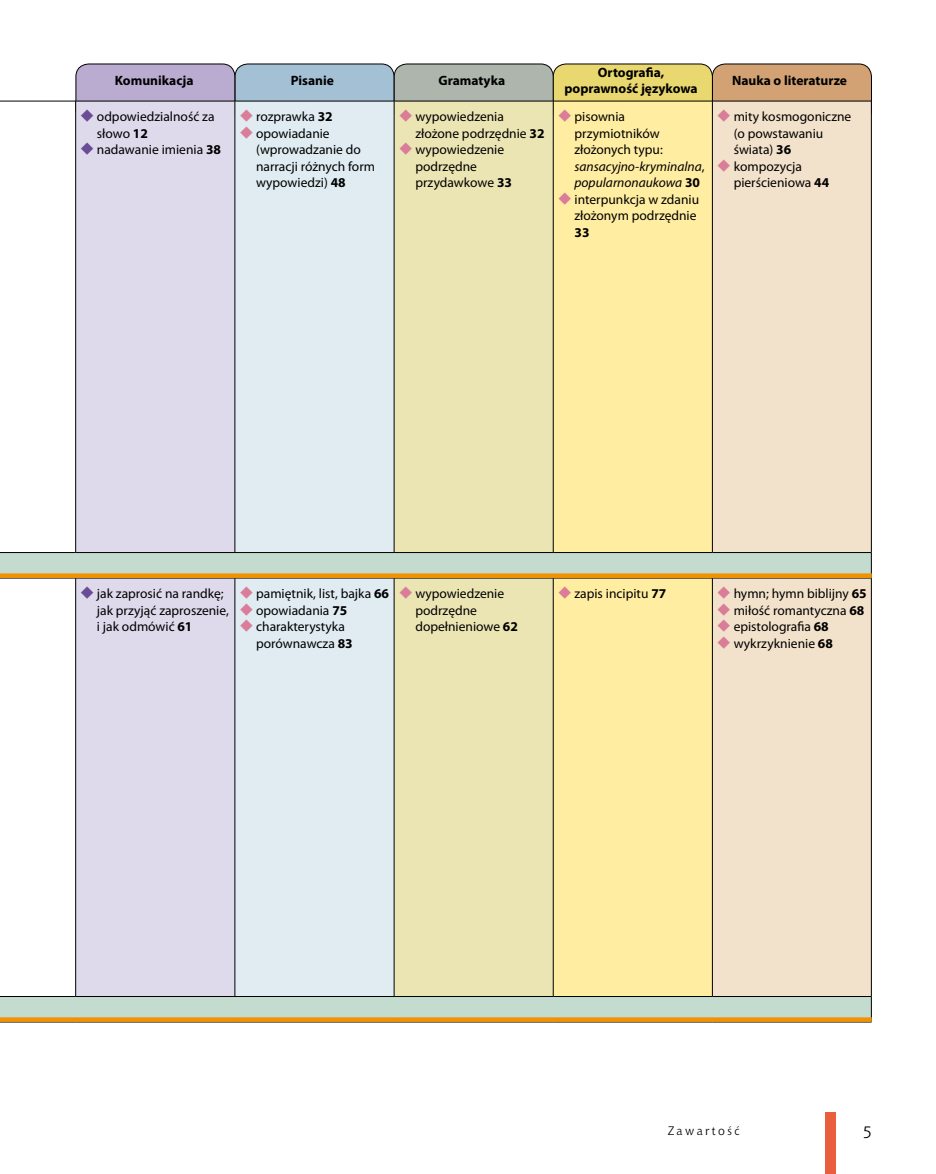
<style>
.page{position:relative;width:936px;height:1174px;background:#fff}
.page>*{position:absolute;margin:0;border:0;box-sizing:border-box;transform-origin:0 0}
.t1{font:16.5px "Chianti PL";color:#000}
.t2{font:13.5px/16.5px "Myriad Pro";color:#000}
.t3{font:italic 13.5px/16.5px "Myriad Pro";color:#000}
.t4{font:700 13.5px/16.5px "Myriad Pro";color:#000;text-align:center}
.t5{font:12px "Chianti PL";letter-spacing:.2em;color:#000}
.s1{color:#6a4b95}
.s2{font-weight:700}
.s3{color:#da7d99}
.s4{font-style:normal}
.s5{font-weight:700;font-style:normal}
</style>
<div class="page">
<div style="left:825px;top:1112px;width:10px;height:62px;background:#e95f3d"></div>
<div style="left:76px;top:64px;width:159px;height:59px;background:#baabd0;border-radius:13px"></div>
<div style="left:76px;top:64px;width:159px;height:59px;border:1px solid #000;border-radius:13px"></div>
<div style="left:235px;top:64px;width:159px;height:59px;background:#a4c0d4;border-radius:13px"></div>
<div style="left:235px;top:64px;width:159px;height:59px;border:1px solid #000;border-radius:13px"></div>
<div style="left:394px;top:64px;width:159px;height:59px;background:#adb5ad;border-radius:13px"></div>
<div style="left:394px;top:64px;width:159px;height:59px;border:1px solid #000;border-radius:13px"></div>
<div style="left:553px;top:64px;width:159px;height:59px;background:#e9d76f;border-radius:13px"></div>
<div style="left:553px;top:64px;width:159px;height:59px;border:1px solid #000;border-radius:13px"></div>
<div style="left:712px;top:64px;width:159px;height:59px;background:#d3a274;border-radius:13px"></div>
<div style="left:712px;top:64px;width:159px;height:59px;border:1px solid #000;border-radius:13px"></div>
<div style="left:76px;top:102px;width:158px;height:450px;background:#dedaec"></div>
<div style="left:235px;top:102px;width:159px;height:450px;background:#e0ecf2"></div>
<div style="left:395px;top:102px;width:158px;height:450px;background:#ebe5b3"></div>
<div style="left:554px;top:102px;width:158px;height:450px;background:#ffeda1"></div>
<div style="left:713px;top:102px;width:158px;height:450px;background:#f3e2cb"></div>
<svg style="left:0;top:553px;width:871px;height:464px"></svg>
<hr style="left:0;top:101px;width:76px;height:1px;background:#000">
<hr style="left:76px;top:101px;width:159px;height:1px;background:#000">
<hr style="left:75px;top:101px;width:1px;height:451px;background:#000">
<hr style="left:235px;top:101px;width:159px;height:1px;background:#000">
<hr style="left:234px;top:101px;width:1px;height:451px;background:#000">
<hr style="left:394px;top:101px;width:159px;height:1px;background:#000">
<hr style="left:394px;top:101px;width:1px;height:451px;background:#000">
<hr style="left:553px;top:101px;width:159px;height:1px;background:#000">
<hr style="left:553px;top:101px;width:1px;height:451px;background:#000">
<hr style="left:712px;top:101px;width:159px;height:1px;background:#000">
<hr style="left:712px;top:101px;width:1px;height:451px;background:#000">
<hr style="left:871px;top:101px;width:1px;height:451px;background:#000">
<hr style="left:0;top:552px;width:76px;height:1px;background:#000">
<hr style="left:76px;top:552px;width:159px;height:1px;background:#000">
<hr style="left:235px;top:552px;width:159px;height:1px;background:#000">
<hr style="left:394px;top:552px;width:159px;height:1px;background:#000">
<hr style="left:553px;top:552px;width:159px;height:1px;background:#000">
<hr style="left:712px;top:552px;width:159px;height:1px;background:#000">
<svg style="left:871px;top:553px;width:1px;height:25px"></svg>
<hr style="left:0;top:578px;width:76px;height:1px;background:#000">
<hr style="left:76px;top:578px;width:159px;height:1px;background:#000">
<hr style="left:75px;top:578px;width:1px;height:418px;background:#000">
<hr style="left:235px;top:578px;width:159px;height:1px;background:#000">
<hr style="left:234px;top:578px;width:1px;height:418px;background:#000">
<hr style="left:394px;top:578px;width:159px;height:1px;background:#000">
<hr style="left:394px;top:578px;width:1px;height:418px;background:#000">
<hr style="left:553px;top:578px;width:159px;height:1px;background:#000">
<hr style="left:553px;top:578px;width:1px;height:418px;background:#000">
<hr style="left:712px;top:578px;width:159px;height:1px;background:#000">
<hr style="left:712px;top:578px;width:1px;height:418px;background:#000">
<hr style="left:871px;top:578px;width:1px;height:418px;background:#000">
<hr style="left:0;top:996px;width:76px;height:1px;background:#000">
<hr style="left:76px;top:996px;width:159px;height:1px;background:#000">
<hr style="left:235px;top:996px;width:159px;height:1px;background:#000">
<hr style="left:394px;top:996px;width:159px;height:1px;background:#000">
<hr style="left:553px;top:996px;width:159px;height:1px;background:#000">
<hr style="left:712px;top:996px;width:159px;height:1px;background:#000">
<svg style="left:871px;top:996px;width:1px;height:25px"></svg>
<hr style="left:0;top:1021px;width:76px;height:1px;background:#000">
<hr style="left:76px;top:1021px;width:159px;height:1px;background:#000">
<hr style="left:235px;top:1021px;width:159px;height:1px;background:#000">
<hr style="left:394px;top:1021px;width:159px;height:1px;background:#000">
<hr style="left:553px;top:1021px;width:159px;height:1px;background:#000">
<hr style="left:712px;top:1021px;width:159px;height:1px;background:#000">
<svg style="left:0;top:1017px;width:871px;height:4px;fill:#f29200"></svg>
<div style="left:0;top:573px;width:871px;height:5px;background:#f29200"></div>
<p class="t4" style="left:115px;top:73px;width:80px">Komunikacja</p>
<p class="t4" style="left:291px;top:73px;width:45px">Pisanie</p>
<p class="t4" style="left:438px;top:73px;width:68px">Gramatyka</p>
<p class="t4" style="left:564px;top:64px;width:135px">Ortografia, poprawność językowa</p>
<p class="t4" style="left:732px;top:73px;width:116px">Nauka o literaturze</p>
<p class="t2" style="left:97px;top:109px;width:119px;text-indent:-17px"><span class="s1">◆</span> odpowiedzialność za słowo <span class="s2">12</span></p>
<p class="t2" style="left:80px;top:142px;width:143px"><span class="s1">◆</span> nadawanie imienia <span class="s2">38</span></p>
<p class="t2" style="left:239px;top:109px;width:95px"><span class="s3">◆</span> rozprawka <span class="s2">32</span></p>
<p class="t2" style="left:256px;top:125px;width:120px;text-indent:-17px"><span class="s3">◆</span> opowiadanie (wprowadzanie do narracji różnych form wypowiedzi) <span class="s2">48</span></p>
<p class="t2" style="left:415px;top:109px;width:131px;text-indent:-17px"><span class="s3">◆</span> wypowiedzenia złożone podrzędnie <span class="s2">32</span></p>
<p class="t2" style="left:415px;top:142px;width:98px;text-indent:-17px"><span class="s3">◆</span> wypowiedzenie podrzędne przydawkowe <span class="s2">33</span></p>
<p class="t3" style="left:574px;top:109px;width:131px;text-indent:-17px"><span class="s3">◆</span> <span class="s4">pisownia przymiotników złożonych typu: </span>sansacyjno-kryminalna<span class="s4">, </span>popularnonaukowa <span class="s5">30</span></p>
<p class="t2" style="left:557px;top:191px;width:143px;text-align:right"><span class="s3">◆</span> interpunkcja w zdaniu złożonym podrzędnie</p>
<p class="t4" style="left:574px;top:224px;width:16px">33</p>
<p class="t2" style="left:733px;top:109px;width:119px;text-indent:-17px"><span class="s3">◆</span> mity kosmogoniczne (o powstawaniu świata) <span class="s2">36</span></p>
<p class="t2" style="left:733px;top:158px;width:97px;text-indent:-17px"><span class="s3">◆</span> kompozycja pierścieniowa <span class="s2">44</span></p>
<p class="t2" style="left:97px;top:585px;width:133px;text-indent:-17px"><span class="s1">◆</span> jak zaprosić na randkę; jak przyjąć zaproszenie, i jak odmówić <span class="s2">61</span></p>
<p class="t2" style="left:239px;top:585px;width:151px"><span class="s3">◆</span> pamiętnik, list, bajka <span class="s2">66</span></p>
<p class="t2" style="left:239px;top:602px;width:110px"><span class="s3">◆</span> opowiadania <span class="s2">75</span></p>
<p class="t2" style="left:256px;top:618px;width:98px;text-indent:-17px"><span class="s3">◆</span> charakterystyka porównawcza <span class="s2">83</span></p>
<p class="t2" style="left:415px;top:585px;width:104px;text-indent:-17px"><span class="s3">◆</span> wypowiedzenie podrzędne dopełnieniowe <span class="s2">62</span></p>
<p class="t2" style="left:557px;top:585px;width:110px"><span class="s3">◆</span> zapis incipitu <span class="s2">77</span></p>
<p class="t2" style="left:716px;top:585px;width:151px"><span class="s3">◆</span> hymn; hymn biblijny <span class="s2">65</span></p>
<p class="t2" style="left:716px;top:602px;width:149px"><span class="s3">◆</span> miłość romantyczna <span class="s2">68</span></p>
<p class="t2" style="left:716px;top:618px;width:114px"><span class="s3">◆</span> epistolografia <span class="s2">68</span></p>
<p class="t2" style="left:716px;top:635px;width:118px"><span class="s3">◆</span> wykrzyknienie <span class="s2">68</span></p>
<p class="t5" style="left:667px;top:1123px;width:73px">Zawartość</p>
<p class="t1" style="left:862px;top:1121px;width:11px">5</p>
</div>
